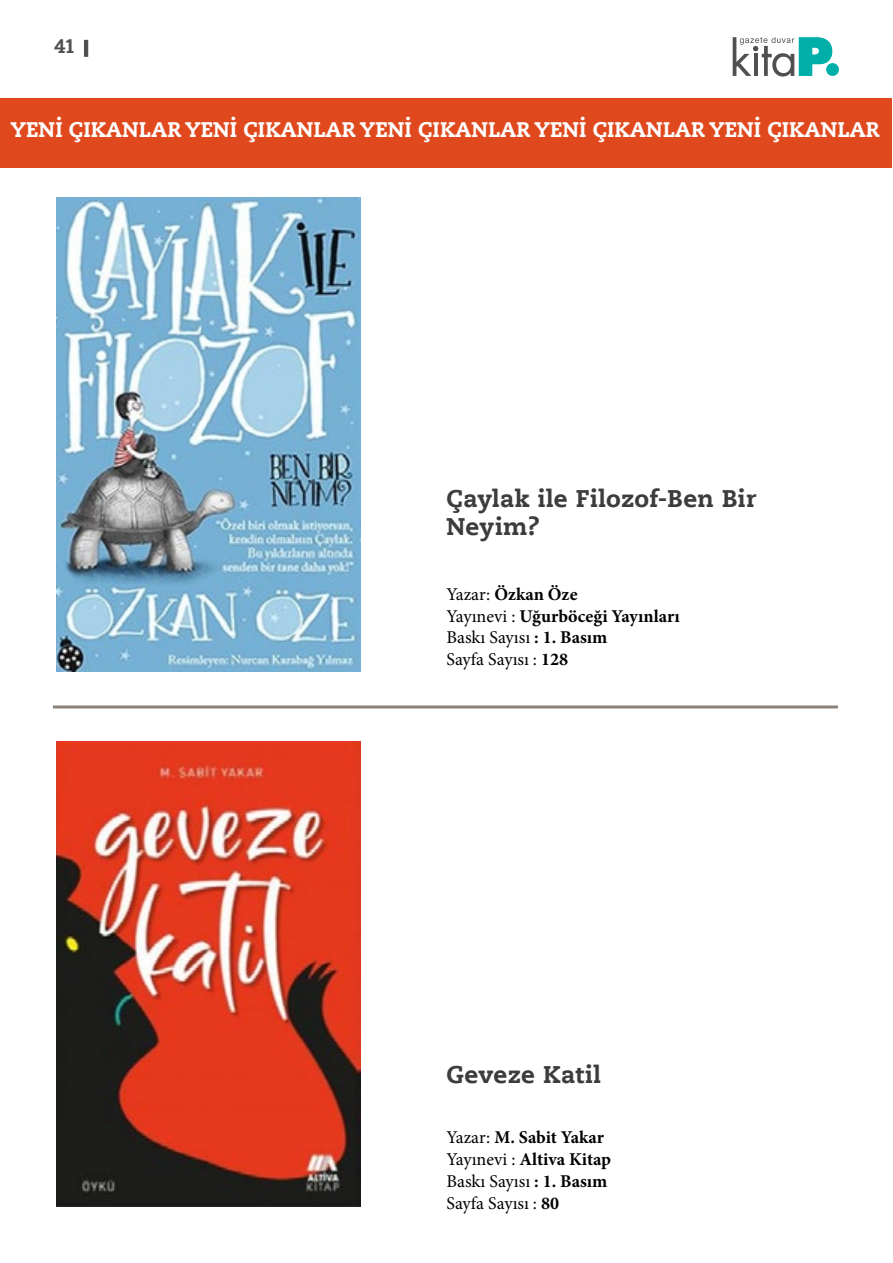
<style>
.page{position:relative;width:893px;height:1263px;background:#fff}
.page>*{position:absolute;margin:0;border:0;box-sizing:border-box;transform-origin:0 0}
.t1{font:700 24px/27px "Caecilia LT Std Roman";letter-spacing:.015em;color:#3c3c3b}
.t2{font:700 21px "Caecilia LT Std Roman";color:#fff}
.t3{font:500 21px "Pridi";color:#515150}
.t4{font:18px/22px "Minion Pro";color:#000}
.s1{font-weight:700}
</style>
<div class="page">
<svg style="left:733px;top:37px;width:99px;height:40px"></svg>
<div style="left:826px;top:63px;width:13px;height:13px;background:#00afaa;border-radius:50%"></div>
<hr style="left:84px;top:40px;width:4px;height:17px;background:#505050">
<hr style="left:53px;top:705px;width:785px;height:3px;background:#8b827a">
<img style="left:56px;top:742px;width:304px;height:464px">
<img style="left:56px;top:197px;width:304px;height:475px">
<div style="left:0;top:98px;width:892px;height:69px;background:#e0491d"></div>
<p class="t3" style="left:54px;top:31px;width:22px">41</p>
<p class="t2" style="left:11px;top:116px;width:870px">YENİ ÇIKANLAR YENİ ÇIKANLAR YENİ ÇIKANLAR YENİ ÇIKANLAR YENİ ÇIKANLAR</p>
<h1 class="t1" style="left:446px;top:485px;width:311px">Çaylak ile Filozof-Ben Bir<br>Neyim?</h1>
<p class="t4" style="left:446px;top:584px;width:235px;line-height:21.6px">Yazar: <span class="s1">Özkan Öze<br></span>Yayınevi : <span class="s1">Uğurböceği Yayınları<br></span>Baskı Sayısı <span class="s1">: 1. Basım<br></span>Sayfa Sayısı : <span class="s1">128</span></p>
<h1 class="t1" style="left:446px;top:1061px;width:156px">Geveze Katil</h1>
<p class="t4" style="left:446px;top:1126px;width:166px">Yazar: <span class="s1">M. Sabit Yakar<br></span>Yayınevi : <span class="s1">Altiva Kitap<br></span>Baskı Sayısı <span class="s1">: 1. Basım<br></span>Sayfa Sayısı : <span class="s1">80</span></p>
</div>
